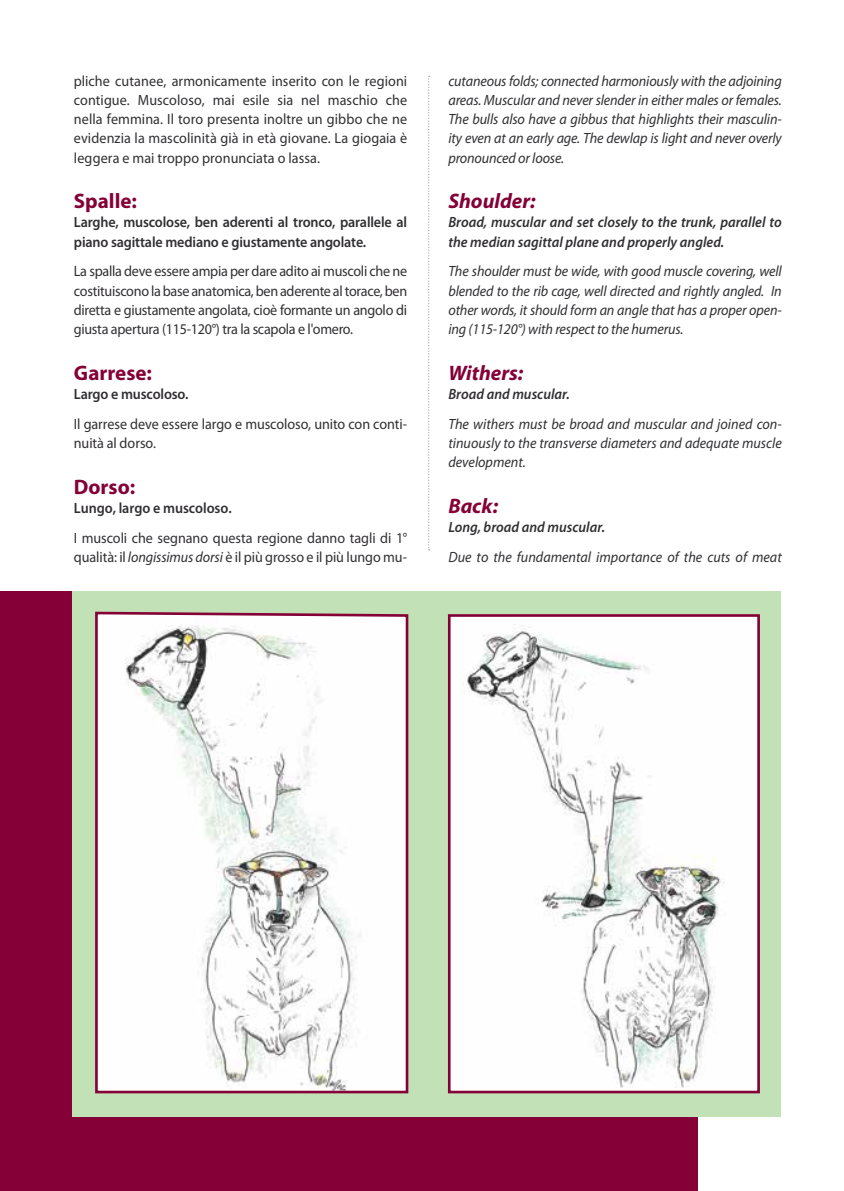
<style>
.page{position:relative;width:844px;height:1191px;background:#fff}
.page>*{position:absolute;margin:0;border:0;box-sizing:border-box;transform-origin:0 0}
.t1{font:italic 700 21px "Myriad Pro";color:#840037}
.t2{font:700 21px "Myriad Pro";color:#840037}
.t3{font:14.88px/19.2px "Myriad Pro";letter-spacing:-.005em;color:#312f32;text-align:justify;scale:.95 1}
.t4{font:italic 14.88px/19.2px "Myriad Pro";letter-spacing:-.01em;color:#312f32;text-align:justify;scale:.95 1}
.t5{font:600 14.88px/19.2px "Myriad Pro";letter-spacing:-.01em;color:#312f32;scale:.95 1}
.t6{font:italic 600 14.88px/19.2px "Myriad Pro";color:#312f32;scale:.95 1}
.s1{font-style:italic}
</style>
<div class="page">
<div style="left:0;top:591px;width:697px;height:600px;background:#840037"></div>
<div style="left:73px;top:591px;width:707px;height:525px;background:#c2e1b7"></div>
<svg style="left:95px;top:611px;width:314px;height:483px;background:#f1eeee"></svg>
<img style="left:453px;top:618px;width:302px;height:471px">
<div style="left:448px;top:614px;width:311px;height:479px;border:3px solid #840037"></div>
<svg style="left:428px;top:76px;width:1px;height:474px"></svg>
<p class="t3" style="left:74px;top:71px;width:352px">pliche cutanee, armonicamente inserito con le regioni contigue. Muscoloso, mai esile sia nel maschio che nella femmina. Il toro presenta inoltre un gibbo che ne evidenzia la mascolinità già in età giovane. La giogaia è leggera e mai troppo pronunciata o lassa.</p>
<h1 class="t2" style="left:74px;top:187px;width:65px">Spalle:</h1>
<p class="t5" style="left:74px;top:212px;width:352px">Larghe, muscolose, ben aderenti al tronco, parallele al piano sagittale mediano e giustamente angolate.</p>
<p class="t3" style="left:74px;top:261px;width:352px">La spalla deve essere ampia per dare adito ai muscoli che ne costituiscono la base anatomica, ben aderente al torace, ben diretta e giustamente angolata, cioè formante un angolo di giusta apertura (115-120°) tra la scapola e l'omero.</p>
<h1 class="t2" style="left:74px;top:359px;width:80px">Garrese:</h1>
<p class="t5" style="left:74px;top:384px;width:122px">Largo e muscoloso.</p>
<p class="t3" style="left:74px;top:414px;width:352px">Il garrese deve essere largo e muscoloso, unito con conti&shy;nuità al dorso.</p>
<h1 class="t2" style="left:74px;top:473px;width:63px">Dorso:</h1>
<p class="t5" style="left:74px;top:498px;width:167px">Lungo, largo e muscoloso.</p>
<p class="t3" style="left:74px;top:527px;width:352px">I muscoli che segnano questa regione danno tagli di 1° qualità: il <span class="s1">longissimus dorsi</span> è il più grosso e il più lungo mu-</p>
<p class="t4" style="left:448px;top:71px;width:352px">cutaneous folds; connected harmoniously with the adjoining areas. Muscular and never slender in either males or females.<br>The bulls also have a gibbus that highlights their masculin&shy;ity even at an early age. The dewlap is light and never overly pronounced or loose.</p>
<h1 class="t1" style="left:448px;top:187px;width:89px">Shoulder:</h1>
<p class="t6" style="left:448px;top:212px;width:352px">Broad, muscular and set closely to the trunk, parallel to the median sagittal plane and properly angled.</p>
<p class="t4" style="left:448px;top:261px;width:352px">The shoulder must be wide, with good muscle covering, well blended to the rib cage, well directed and rightly angled. In other words, it should form an angle that has a proper open&shy;ing (115-120°) with respect to the humerus.</p>
<h1 class="t1" style="left:448px;top:359px;width:76px">Withers:</h1>
<p class="t6" style="left:448px;top:384px;width:129px">Broad and muscular.</p>
<p class="t4" style="left:448px;top:414px;width:352px">The withers must be broad and muscular and joined con&shy;tinuously to the transverse diameters and adequate muscle development.</p>
<h1 class="t1" style="left:448px;top:492px;width:51px">Back:</h1>
<p class="t6" style="left:448px;top:517px;width:166px">Long, broad and muscular.</p>
<p class="t4" style="left:448px;top:547px;width:352px">Due to the fundamental importance of the cuts of meat</p>
</div>
